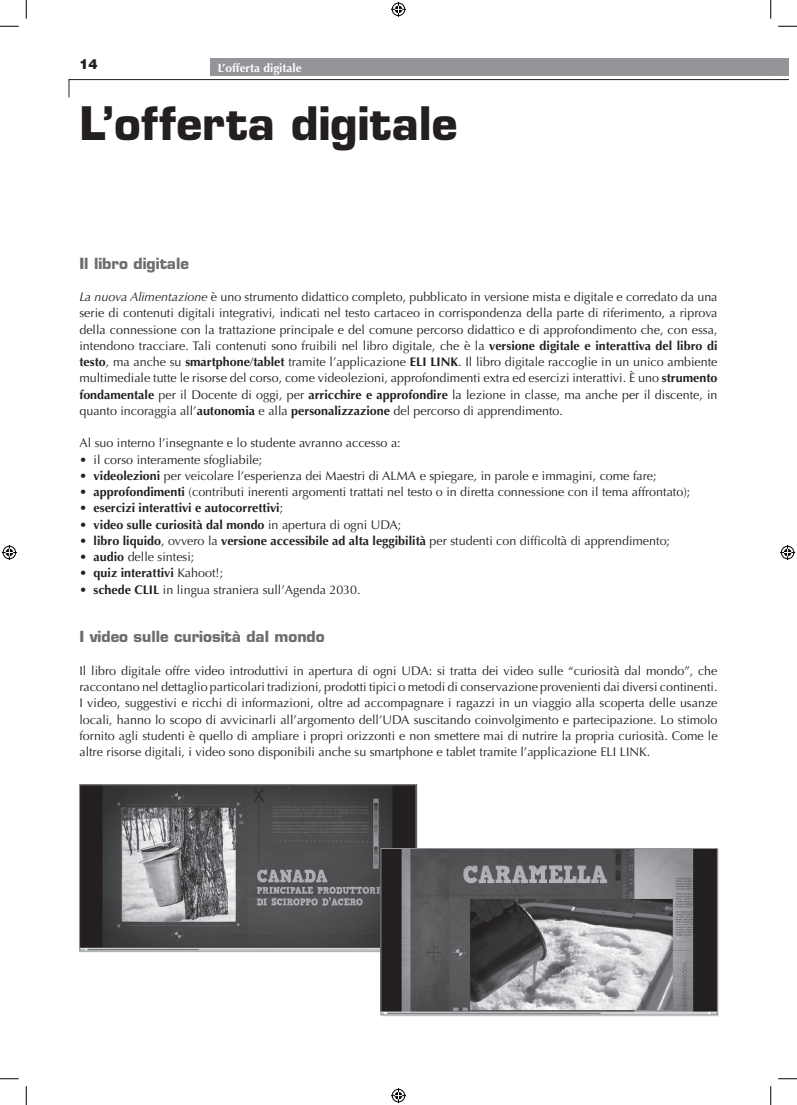
<style>
.page{position:relative;width:797px;height:1105px;background:#fff}
.page>*{position:absolute;margin:0;border:0;box-sizing:border-box;transform-origin:0 0}
.t1{font:700 45px "Eurostile";color:#231f20}
.Pa5{font:700 15px "Eurostile";color:#6c6d70}
.t2{font:900 13.75px "Helvetica";color:#231f20}
.Pa2{font:12.5px/16.2px "Optima";color:#231f20;text-align:justify}
.t3{font:700 12.5px "Optima";color:#231f20}
.t4{font:700 11.88px "Optima";color:#fff}
.s1{font-style:italic}
.s2{font-weight:700}
.s3{font-weight:400}
</style>
<div class="page">
<svg style="left:69px;top:79px;width:719px;height:19px"></svg>
<div style="left:211px;top:58px;width:559px;height:18px;background:#939598"></div>
<div style="left:770px;top:58px;width:18px;height:18px;background:#939598"></div>
<img style="left:81px;top:787px;width:333px;height:162px">
<div style="left:79px;top:785px;width:337px;height:166px;border:1px solid #939598"></div>
<img style="left:383px;top:850px;width:332px;height:163px">
<div style="left:381px;top:848px;width:336px;height:167px;border:1px solid #939598"></div>
<svg style="left:0;top:25px;width:19px;height:2px"></svg>
<svg style="left:778px;top:25px;width:19px;height:2px"></svg>
<svg style="left:0;top:1078px;width:19px;height:1px"></svg>
<svg style="left:778px;top:1078px;width:19px;height:1px"></svg>
<svg style="left:25px;top:0;width:2px;height:19px"></svg>
<svg style="left:25px;top:1086px;width:2px;height:19px"></svg>
<svg style="left:770px;top:0;width:1px;height:19px"></svg>
<svg style="left:770px;top:1086px;width:1px;height:19px"></svg>
<svg style="left:391px;top:2px;width:15px;height:15px"></svg>
<svg style="left:391px;top:1088px;width:15px;height:15px"></svg>
<svg style="left:2px;top:545px;width:15px;height:15px"></svg>
<svg style="left:780px;top:545px;width:15px;height:15px"></svg>
<p class="t2" style="left:79px;top:55px;width:20px">14</p>
<p class="t4" style="left:218px;top:61px;width:125px">Pres ntazione del corso</p>
<p class="t4" style="left:218px;top:61px;width:86px">L’offerta digitale</p>
<p class="t1" style="left:79px;top:96px;width:380px">L’offerta digitale</p>
<p class="Pa5" style="left:79px;top:254px;width:111px">Il libro digitale</p>
<p class="Pa2" style="left:79px;top:289px;width:639px"><span class="s1">La nuova Alimentazione</span> è uno strumento didattico completo, pubblicato in versione mista e digitale e corredato da una serie di contenuti digitali integrativi, indicati nel testo cartaceo in corrispondenza della parte di riferimento, a riprova della connessione con la trattazione principale e del comune percorso didattico e di approfondimento che, con essa, intendono tracciare. Tali contenuti sono fruibili nel libro digitale, che è la <span class="s2">versione digitale e interattiva del libro di testo</span>, ma anche su <span class="s2">smartphone</span>/<span class="s2">tablet</span> tramite l’applicazione <span class="s2">ELI LINK</span>. Il libro digitale raccoglie in un unico ambiente multimediale tutte le risorse del corso, come videolezioni, approfondimenti extra ed esercizi interattivi. È uno <span class="s2">strumento fondamentale</span> per il Docente di oggi, per <span class="s2">arricchire e approfondire</span> la lezione in classe, ma anche per il discente, in quanto incoraggia all’<span class="s2">autonomia</span> e alla <span class="s2">personalizzazione</span> del percorso di apprendimento.</p>
<p class="Pa2" style="left:79px;top:435px;width:323px">Al suo interno l’insegnante e lo studente avranno accesso a:</p>
<p class="Pa2" style="left:79px;top:451px;width:184px">• il corso interamente sfogliabile;</p>
<p class="Pa2" style="left:79px;top:468px;width:578px">• <span class="s2">videolezioni</span> per veicolare l’esperienza dei Maestri di ALMA e spiegare, in parole e immagini, come fare;</p>
<p class="Pa2" style="left:79px;top:484px;width:612px">• <span class="s2">approfondimenti</span> (contributi inerenti argomenti trattati nel testo o in diretta connessione con il tema affrontato);</p>
<p class="t3" style="left:79px;top:501px;width:205px"><span class="s3">•</span> esercizi interattivi e autocorrettivi<span class="s3">;</span></p>
<p class="t3" style="left:79px;top:517px;width:323px"><span class="s3">•</span> video sulle curiosità dal mondo <span class="s3">in apertura di ogni UDA;</span></p>
<p class="Pa2" style="left:79px;top:533px;width:592px">• <span class="s2">libro liquido</span>, ovvero la <span class="s2">versione accessibile ad alta leggibilità</span> per studenti con difficoltà di apprendimento;</p>
<p class="Pa2" style="left:79px;top:549px;width:116px">• <span class="s2">audio</span> delle sintesi;</p>
<p class="t3" style="left:79px;top:566px;width:145px"><span class="s3">•</span> quiz interattivi <span class="s3">Kahoot!;</span></p>
<p class="Pa2" style="left:79px;top:581px;width:283px">• <span class="s2">schede CLIL</span> in lingua straniera sull’Agenda 2030.</p>
<p class="Pa5" style="left:79px;top:627px;width:247px">I video sulle curiosità dal mondo</p>
<p class="Pa2" style="left:79px;top:663px;width:639px">Il libro digitale offre video introduttivi in apertura di ogni UDA: si tratta dei video sulle “curiosità dal mondo”, che raccontano nel dettaglio particolari tradizioni, prodotti tipici o metodi di conservazione provenienti dai diversi continenti.<br>I video, suggestivi e ricchi di informazioni, oltre ad accompagnare i ragazzi in un viaggio alla scoperta delle usanze locali, hanno lo scopo di avvicinarli all’argomento dell’UDA suscitando coinvolgimento e partecipazione. Lo stimolo fornito agli studenti è quello di ampliare i propri orizzonti e non smettere mai di nutrire la propria curiosità. Come le altre risorse digitali, i video sono disponibili anche su smartphone e tablet tramite l’applicazione ELI LINK.</p>
</div>
